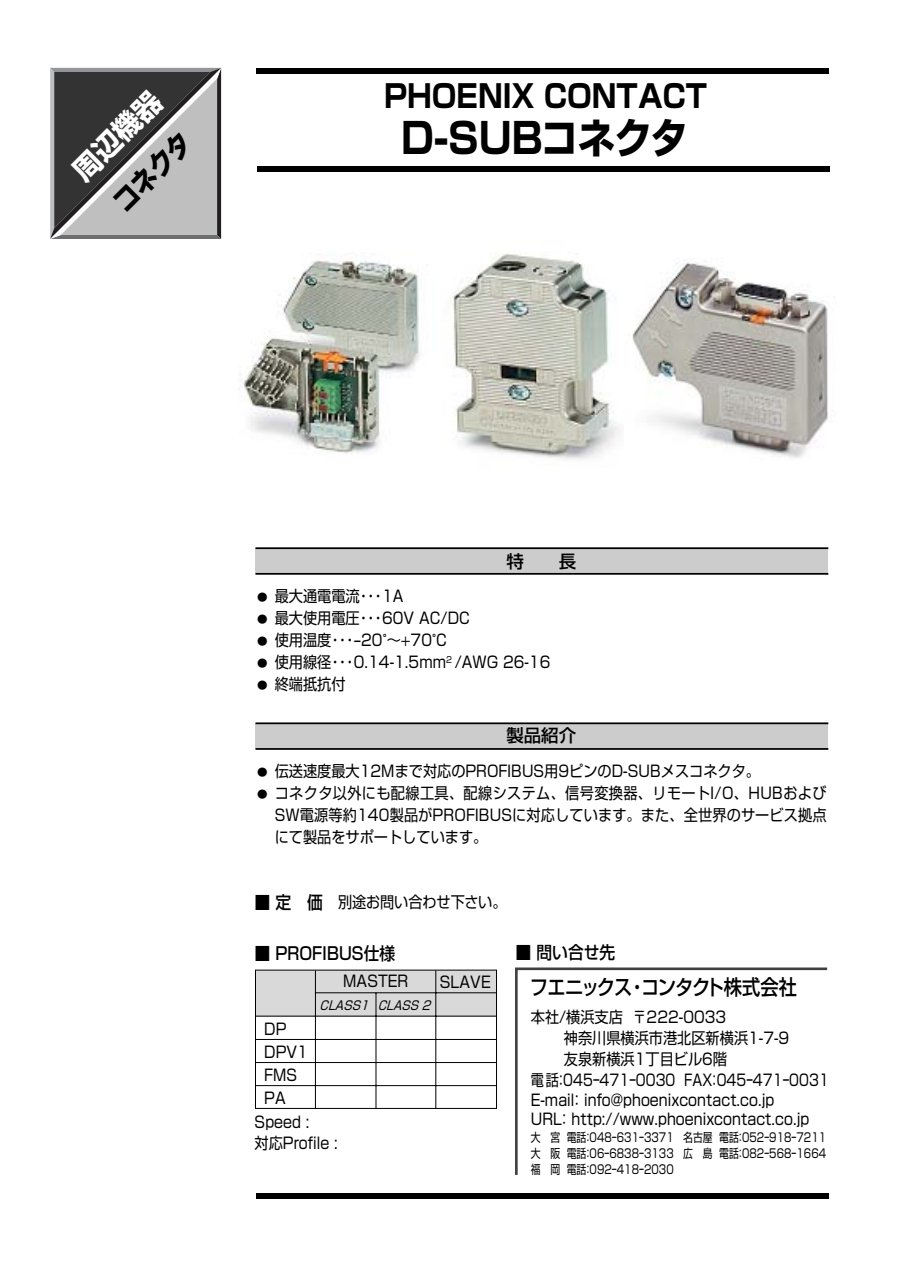
<style>
.page{position:relative;width:903px;height:1274px;background:#fff}
.page>*{position:absolute;margin:0;border:0;box-sizing:border-box;transform-origin:0 0}
.t1{font:700 42px "Shin Go";letter-spacing:-.025em;color:#000;scale:.9 1}
.t2{font:700 31.5px "Shin Go";color:#000;scale:.9 1}
.t3{font:700 28px "Shin Go";color:#000;scale:.9 1}
.t4{font:700 28px "Shin Go";color:#fff}
.t5{font:500 21px "Shin Go";letter-spacing:-.045em;color:#000;scale:.87 1}
.t6{font:500 17.5px "Shin Go";color:#000;scale:.9 1}
.t7{font:500 17.5px "Shin Go";color:#000}
.t8{font:15.75px/21.9px "Shin Go";color:#000;scale:.9 1}
.t9{font:15.75px "Shin Go";color:#000;scale:.83 1}
.t10{font:12.25px/15.8px "Shin Go";color:#000;text-align:justify;scale:.8 1}
.t11{font:italic 12.25px "Shin Go";color:#000;scale:.9 1}
.t12{font:10.5px/21.9px "Shin Go";color:#000;text-align:justify}
</style>
<div class="page">
<img style="left:452px;top:253px;width:169px;height:207px">
<div style="left:256px;top:548px;width:572px;height:26px;background:#ccc"></div>
<hr style="left:256px;top:573px;width:572px;height:2px;background:#000">
<hr style="left:256px;top:547px;width:572px;height:2px;background:#000">
<div style="left:256px;top:723px;width:572px;height:26px;background:#ccc"></div>
<hr style="left:256px;top:748px;width:572px;height:2px;background:#000">
<hr style="left:256px;top:722px;width:572px;height:2px;background:#000">
<div style="left:256px;top:970px;width:241px;height:46px;background:#d9d9d9"></div>
<div style="left:256px;top:68px;width:573px;height:6px;background:#000"></div>
<div style="left:257px;top:166px;width:573px;height:6px;background:#000"></div>
<div style="left:256px;top:1193px;width:573px;height:6px;background:#000"></div>
<div style="left:255px;top:970px;width:242px;height:139px;border:1px solid #000"></div>
<hr style="left:256px;top:1016px;width:241px;height:1px;background:#000">
<hr style="left:315px;top:971px;width:1px;height:138px;background:#000">
<hr style="left:376px;top:993px;width:1px;height:116px;background:#000">
<hr style="left:435px;top:971px;width:1px;height:138px;background:#000">
<hr style="left:315px;top:992px;width:182px;height:1px;background:#000">
<hr style="left:256px;top:1039px;width:240px;height:1px;background:#000">
<hr style="left:256px;top:1062px;width:240px;height:1px;background:#000">
<hr style="left:256px;top:1085px;width:240px;height:1px;background:#000">
<svg style="left:50px;top:68px;width:171px;height:171px;background:#7b7b7b"></svg>
<img style="left:240px;top:252px;width:188px;height:202px">
<img style="left:632px;top:259px;width:201px;height:199px">
<svg style="left:515px;top:967px;width:313px;height:208px"></svg>
<h3 class="t4" style="left:70px;top:168px;width:113px;rotate:-45deg">周辺機器</h3>
<h2 class="t2" style="left:384px;top:85px;width:361px">PHOENIX CONTACT</h2>
<h1 class="t1" style="left:401px;top:123px;width:320px">D-SUBコネクタ</h1>
<h3 class="t3" style="left:111px;top:199px;width:110px;rotate:-45deg">コネクタ</h3>
<p class="t7" style="left:506px;top:555px;width:71px">特　　長</p>
<p class="t8" style="left:275px;top:587px;width:308px">最大通電電流・・・1A<br>最大使用電圧・・・60V AC/DC<br>使用温度・・・-20゜～+70゜C<br>使用線径・・・0.14-1.5mm<sup>2</sup> /AWG 26-16終端抵抗付</p>
<p class="t12" style="left:257px;top:587px;width:12px">● ● ● ● ●</p>
<p class="t7" style="left:506px;top:729px;width:71px">製品紹介</p>
<p class="t8" style="left:275px;top:762px;width:615px">伝送速度最大12Mまで対応のPROFIBUS用9ピンのD-SUBメスコネクタ。<br>コネクタ以外にも配線工具、配線システム、信号変換器、リモートI/O、HUBおよびSW電源等約140製品がPROFIBUSに対応しています。また、全世界のサービス拠点にて製品をサポートしています。</p>
<p class="t12" style="left:257px;top:762px;width:12px">● ●</p>
<p class="t6" style="left:255px;top:896px;width:77px">■ 定　価</p>
<p class="t6" style="left:254px;top:946px;width:158px">■ PROFIBUS仕様</p>
<p class="t8" style="left:343px;top:972px;width:74px">MASTER</p>
<p class="t8" style="left:440px;top:973px;width:58px">SLAVE</p>
<p class="t11" style="left:320px;top:1000px;width:128px">CLASS1 CLASS 2</p>
<p class="t8" style="left:264px;top:1020px;width:50px;line-height:22.9px">DP<br>DPV1<br>FMS<br>PA</p>
<p class="t8" style="left:338px;top:893px;width:189px">別途お問い合わせ下さい。</p>
<p class="t8" style="left:255px;top:1114px;width:94px;line-height:21px">Speed :<br>対応Profile :</p>
<p class="t6" style="left:516px;top:946px;width:112px">■ 問い合せ先</p>
<h3 class="t5" style="left:530px;top:980px;width:309px">フエニックス・コンタクト株式会社</h3>
<p class="t8" style="left:531px;top:1008px;width:219px">本社/横浜支店 〒222-0033</p>
<p class="t8" style="left:531px;top:1029px;width:289px">　　 神奈川県横浜市港北区新横浜1-7-9</p>
<p class="t8" style="left:564px;top:1050px;width:183px">友泉新横浜1丁目ビル6階</p>
<p class="t9" style="left:531px;top:1075px;width:361px">電話：045ｰ471ｰ0030 FAX：045ｰ471ｰ0031</p>
<p class="t8" style="left:531px;top:1092px;width:311px;line-height:19.2px">E-mail： info@phoenixcontact.co.jp<br>URL： http://www.phoenixcontact.co.jp</p>
<p class="t10" style="left:531px;top:1131px;width:180px">大　宮 電話：048ｰ631ｰ3371大　阪 電話：06ｰ6838ｰ3133福　岡 電話：092ｰ418ｰ2030</p>
<p class="t10" style="left:683px;top:1131px;width:180px">名古屋 電話：052ｰ918ｰ7211広　島 電話：082ｰ568ｰ1664</p>
</div>
